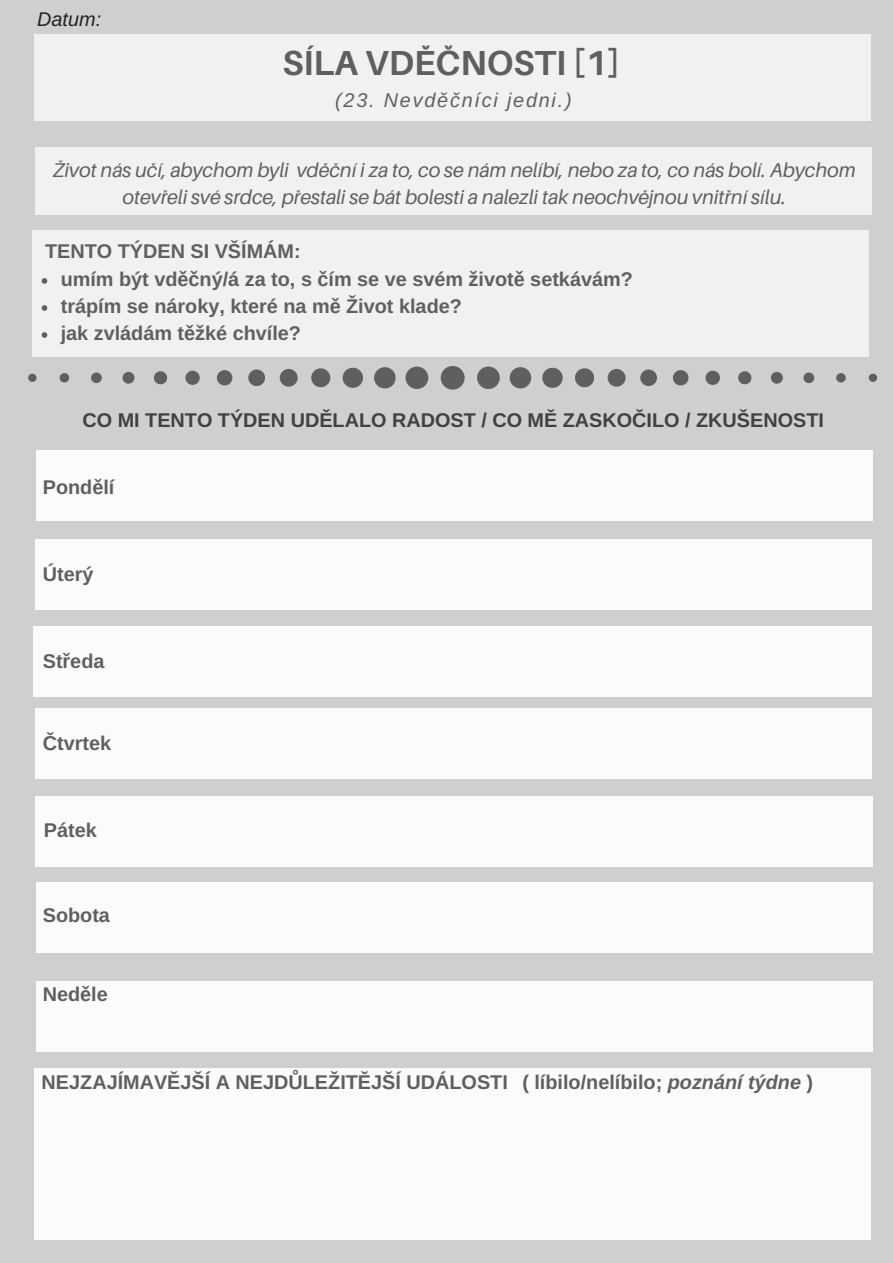
<style>
.page{position:relative;width:893px;height:1263px;background:#cfcfcf}
.page>*{position:absolute;margin:0;border:0;box-sizing:border-box;transform-origin:0 0}
.t1{font:700 34.8px "Aileron";color:#5f5f5f}
.t2{font:700 19.8px/27px "Arimo";color:#5f5f5f}
.t3{font:italic 19.8px/27px "Aileron";color:#5f5f5f;text-align:center}
.t4{font:700 19.8px "Arimo";color:#414141}
.t5{font:italic 19.8px "Arimo";letter-spacing:.09em;color:#5f5f5f}
.t6{font:italic 19.8px "Arimo";color:#222}
.s1{font-family:"Liberation Sans"}
.s2{font-style:italic}
</style>
<div class="page">
<div style="left:36px;top:882px;width:837px;height:71px;background:#fbfbfb"></div>
<div style="left:35px;top:796px;width:838px;height:71px;background:#fbfbfb"></div>
<div style="left:35px;top:708px;width:836px;height:71px;background:#fbfbfb"></div>
<div style="left:33px;top:626px;width:838px;height:71px;background:#fbfbfb"></div>
<div style="left:35px;top:539px;width:836px;height:71px;background:#fbfbfb"></div>
<div style="left:36px;top:450px;width:837px;height:71px;background:#fbfbfb"></div>
<div style="left:34px;top:34px;width:836px;height:86px;background:#f1f1f1"></div>
<div style="left:36px;top:981px;width:837px;height:71px;background:#fbfbfb"></div>
<div style="left:34px;top:1069px;width:836px;height:171px;background:#fbfbfb"></div>
<div style="left:35px;top:147px;width:836px;height:68px;background:#f1f1f1"></div>
<div style="left:33px;top:231px;width:836px;height:126px;background:#f1f1f1"></div>
<div style="left:441px;top:366px;width:24px;height:24px;background:#5f5f5f;border-radius:50%"></div>
<div style="left:477px;top:367px;width:23px;height:22px;background:#5f5f5f;border-radius:50%"></div>
<div style="left:510px;top:367px;width:21px;height:21px;background:#5f5f5f;border-radius:50%"></div>
<svg style="left:542px;top:368px;width:21px;height:20px"></svg>
<svg style="left:575px;top:368px;width:19px;height:19px"></svg>
<div style="left:608px;top:369px;width:18px;height:18px;background:#5f5f5f;border-radius:50%"></div>
<div style="left:640px;top:369px;width:17px;height:17px;background:#5f5f5f;border-radius:50%"></div>
<svg style="left:673px;top:370px;width:15px;height:15px"></svg>
<svg style="left:706px;top:371px;width:14px;height:14px"></svg>
<svg style="left:738px;top:371px;width:13px;height:13px"></svg>
<div style="left:771px;top:372px;width:12px;height:12px;background:#5f5f5f;border-radius:50%"></div>
<div style="left:803px;top:372px;width:11px;height:11px;background:#5f5f5f;border-radius:50%"></div>
<div style="left:836px;top:373px;width:10px;height:9px;background:#5f5f5f;border-radius:50%"></div>
<div style="left:869px;top:374px;width:8px;height:8px;background:#5f5f5f;border-radius:50%"></div>
<div style="left:406px;top:367px;width:22px;height:22px;background:#5f5f5f;border-radius:50%"></div>
<div style="left:374px;top:367px;width:22px;height:21px;background:#5f5f5f;border-radius:50%"></div>
<svg style="left:343px;top:368px;width:20px;height:20px"></svg>
<div style="left:311px;top:368px;width:19px;height:19px;background:#5f5f5f;border-radius:50%"></div>
<div style="left:280px;top:369px;width:18px;height:18px;background:#5f5f5f;border-radius:50%"></div>
<svg style="left:248px;top:369px;width:17px;height:17px"></svg>
<div style="left:217px;top:370px;width:15px;height:15px;background:#5f5f5f;border-radius:50%"></div>
<div style="left:185px;top:371px;width:15px;height:14px;background:#5f5f5f;border-radius:50%"></div>
<svg style="left:154px;top:371px;width:13px;height:13px"></svg>
<div style="left:123px;top:372px;width:11px;height:12px;background:#5f5f5f;border-radius:50%"></div>
<div style="left:91px;top:372px;width:11px;height:11px;background:#5f5f5f;border-radius:50%"></div>
<div style="left:60px;top:373px;width:9px;height:9px;background:#5f5f5f;border-radius:50%"></div>
<div style="left:28px;top:374px;width:9px;height:8px;background:#5f5f5f;border-radius:50%"></div>
<svg style="left:42px;top:278px;width:5px;height:6px"></svg>
<svg style="left:42px;top:305px;width:5px;height:6px"></svg>
<svg style="left:42px;top:332px;width:5px;height:6px"></svg>
<p class="t6" style="left:37px;top:8px;width:65px">Datum:</p>
<h1 class="t1" style="left:282px;top:42px;width:339px">SÍLA VDĚČNOSTI [1]</h1>
<p class="t5" style="left:335px;top:89px;width:238px">(23. Nevd<span class="s1">ěč</span>níci jedni.)</p>
<p class="t3" style="left:53px;top:156px;width:804px">Život nás učí, abychom byli vděční i za to, co se nám nelíbí, nebo za to, co nás bolí. Abychom otevřeli své srdce, přestali se bát bolesti a nalezli tak neochvějnou vnitřní sílu.</p>
<p class="t2" style="left:45px;top:237px;width:257px">TENTO TÝDEN SI V<span class="s1">Š</span>ÍMÁM:</p>
<p class="t2" style="left:61px;top:266px;width:574px">umím být vd<span class="s1">ěč</span>ný/á za to, s <span class="s1">č</span>ím se ve svém <span class="s1">ž</span>ivot<span class="s1">ě</span> setkávám? trápím se nároky, které na m<span class="s1">ě Ž</span>ivot klade?<br>jak zvládám t<span class="s1">ěž</span>ké chvíle?</p>
<p class="t4" style="left:82px;top:409px;width:743px">CO MI TENTO TÝDEN UD<span class="s1">Ě</span>LALO RADOST / CO M<span class="s1">Ě</span> ZASKO<span class="s1">Č</span>ILO / ZKU<span class="s1">Š</span>ENOSTI</p>
<p class="t2" style="left:43px;top:474px;width:73px">Pond<span class="s1">ě</span>lí</p>
<p class="t2" style="left:43px;top:561px;width:52px">Úterý</p>
<p class="t2" style="left:43px;top:647px;width:63px">St<span class="s1">ř</span>eda</p>
<p class="t2" style="left:43px;top:730px;width:70px"><span class="s1">Č</span>tvrtek</p>
<p class="t2" style="left:44px;top:816px;width:54px">Pátek</p>
<p class="t2" style="left:43px;top:902px;width:69px">Sobota</p>
<p class="t2" style="left:43px;top:981px;width:67px">Ned<span class="s1">ě</span>le</p>
<p class="t2" style="left:42px;top:1068px;width:468px">NEJZAJÍMAV<span class="s1">Ě</span>J<span class="s1">Š</span>Í A NEJD<span class="s1">Ů</span>LE<span class="s1">Ž</span>IT<span class="s1">Ě</span>J<span class="s1">Š</span>Í UDÁLOSTI</p>
<p class="t2" style="left:522px;top:1068px;width:292px">( líbilo/nelíbilo; <span class="s2">poznání týdne</span> )</p>
</div>
